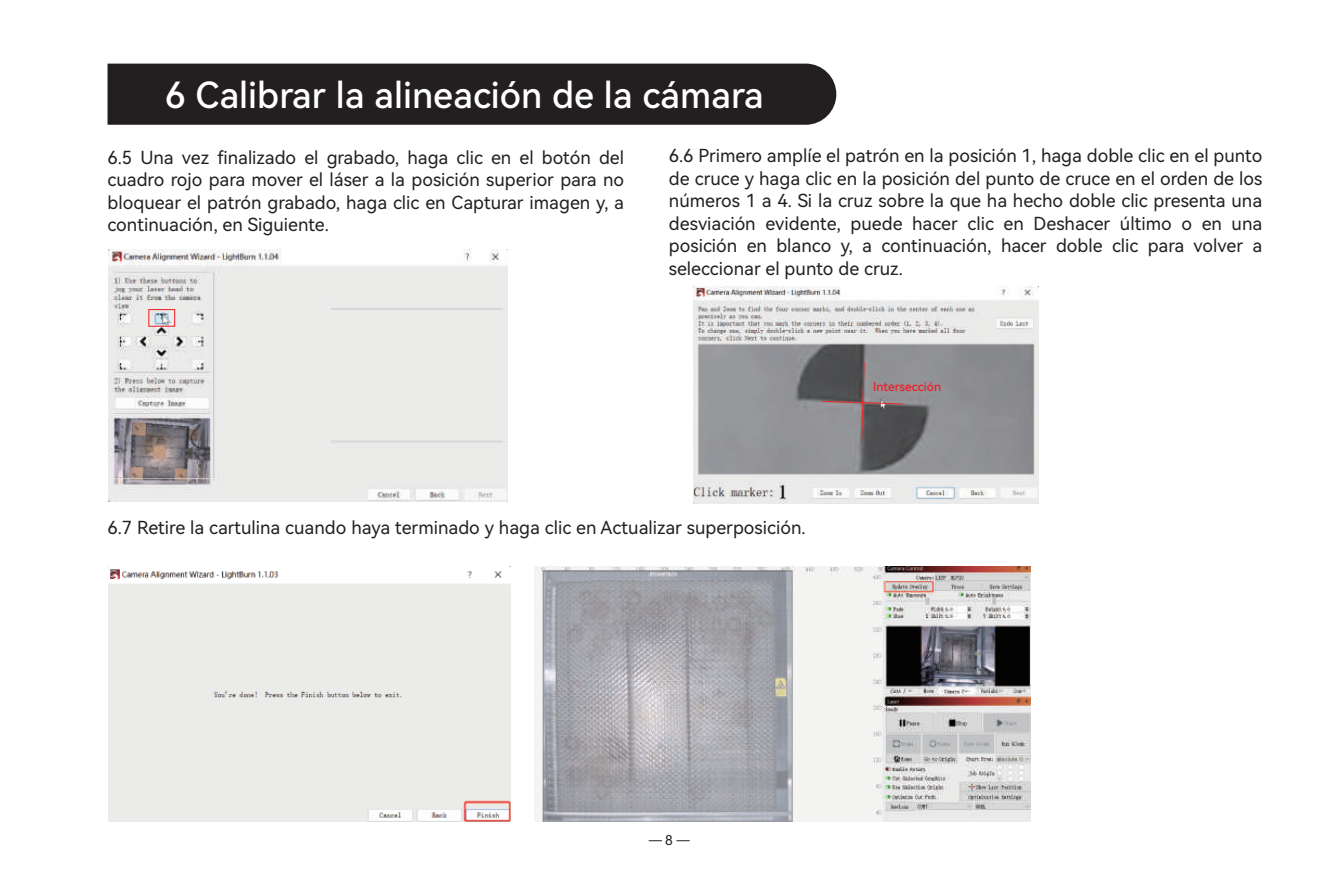
<style>
.page{position:relative;width:1340px;height:893px;background:#fff}
.page>*{position:absolute;margin:0;border:0;box-sizing:border-box;transform-origin:0 0}
.t1{font:36px "Harmony OS Sans SC Medium";color:#fff}
.t2{font:18px/22.5px "Harmony OS Sans SC";color:#231f20;text-align:justify}
.t3{font:13.5px "Harmony OS Sans SC";color:#231f20}
.t4{font:12.15px "Harmony OS Sans SC Medium";color:#ee1d23}
</style>
<div class="page">
<img style="left:109px;top:569px;width:401px;height:253px">
<img style="left:535px;top:567px;width:495px;height:255px">
<img style="left:693px;top:287px;width:345px;height:216px">
<svg style="left:822px;top:362px;width:81px;height:82px;background:#736f72"></svg>
<img style="left:109px;top:250px;width:398px;height:251px">
<div style="left:148px;top:309px;width:27px;height:17px;border:1px solid #ee1d23"></div>
<div style="left:107px;top:64px;width:729px;height:61px;background:#231f20"></div>
<svg style="left:648px;top:840px;width:14px;height:1px"></svg>
<svg style="left:676px;top:840px;width:13px;height:1px"></svg>
<h1 class="t1" style="left:165px;top:70px;width:600px">6 Calibrar la alineación de la cámara</h1>
<p class="t2" style="left:107px;top:145px;width:518px">6.5 Una vez finalizado el grabado, haga clic en el botón del cuadro rojo para mover el láser a la posición superior para no bloquear el patrón grabado, haga clic en Capturar imagen y, a continuación, en Siguiente.</p>
<p class="t2" style="left:669px;top:144px;width:595px">6.6 Primero amplíe el patrón en la posición 1, haga doble clic en el punto de cruce y haga clic en la posición del punto de cruce en el orden de los números 1 a 4. Si la cruz sobre la que ha hecho doble clic presenta una desviación evidente, puede hacer clic en Deshacer último o en una posición en blanco y, a continuación, hacer doble clic para volver a seleccionar el punto de cruz.</p>
<p class="t2" style="left:107px;top:516px;width:699px">6.7 Retire la cartulina cuando haya terminado y haga clic en Actualizar superposición.</p>
<p class="t4" style="left:873px;top:378px;width:70px">Intersección</p>
<p class="t3" style="left:665px;top:830px;width:9px">8</p>
</div>
